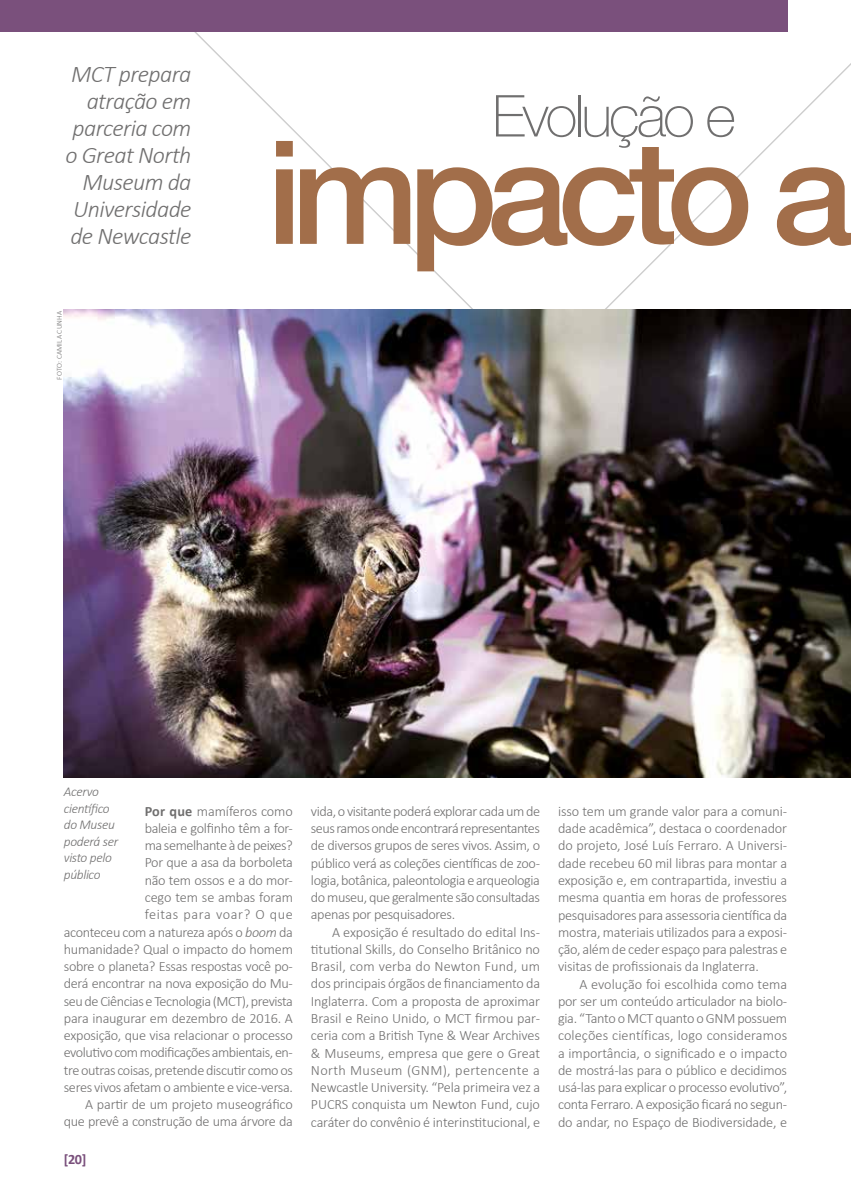
<style>
.page{position:relative;width:851px;height:1191px;background:#fff}
.page>*{position:absolute;margin:0;border:0;box-sizing:border-box;transform-origin:0 0}
.t1{font:500 144px "Helvetica Neue";letter-spacing:-.075em;color:#a26e4a}
.t2{font:100 57.75px "Helvetica Neue";letter-spacing:-.05em;color:#706f6f}
.t3{font:italic 300 24px/27px "Calibri";letter-spacing:-.025em;color:#706f6f;text-align:right}
.t4{font:300 14.25px/17.2px "Calibri";letter-spacing:-.025em;color:#706f6f;text-align:justify}
.t5{font:700 14.25px "Calibri";color:#7a507c}
.t6{font:italic 300 13.5px/16.5px "Calibri";letter-spacing:-.025em;color:#706f6f}
.t7{font:300 7.5px "Calibri";letter-spacing:.015em;color:#706f6f}
.s1{font-weight:700}
.s2{font-style:italic}
</style>
<div class="page">
<svg style="left:162px;top:0;width:688px;height:310px"></svg>
<img style="left:64px;top:310px;width:786px;height:467px">
<div style="left:0;top:0;width:787px;height:32px;background:#7a507c"></div>
<h3 class="t3" style="left:65px;top:60px;width:127px">MCT prepara atração em parceria com o Great North<br>Museum da<br>Universidade de Newcastle</h3>
<p class="t7" style="left:55px;top:379px;width:70px;rotate:-90deg">FOTO: CAMILA CUNHA</p>
<h2 class="t2" style="left:492px;top:83px;width:245px">Evolução e</h2>
<h1 class="t1" style="left:267px;top:107px;width:588px">impacto a</h1>
<p class="t6" style="left:64px;top:783px;width:56px">Acervo científico do Museu poderá ser visto pelo público</p>
<p class="t4" style="left:64px;top:802px;width:231px;text-align:right"><span class="s1">Por que</span> mamíferos como<br>baleia e golfinho têm a for-<br>ma semelhante à de peixes?<br>Por que a asa da borboleta<br>não tem ossos e a do mor-<br>cego tem se ambas foram<br>feitas para voar? O que<br>aconteceu com a natureza após o <span class="s2">boom</span> da humanidade? Qual o impacto do homem sobre o planeta? Essas respostas você po&shy;derá encontrar na nova exposição do Mu&shy;seu de Ciências e Tecnologia (MCT), prevista para inaugurar em dezembro de 2016. A exposição, que visa relacionar o processo evolutivo com modificações ambientais, en&shy;tre outras coisas, pretende discutir como os seres vivos afetam o ambiente e vice-versa.<br>A partir de um projeto museográfico que prevê a construção de uma árvore da</p>
<p class="t4" style="left:311px;top:802px;width:231px">vida, o visitante poderá explorar cada um de seus ramos onde encontrará representantes de diversos grupos de seres vivos. Assim, o público verá as coleções científicas de zoo&shy;logia, botânica, paleontologia e arqueologia do museu, que geralmente são consultadas apenas por pesquisadores.</p>
<p class="t4" style="left:311px;top:923px;width:231px;text-indent:21px">A exposição é resultado do edital Ins&shy;titutional Skills, do Conselho Britânico no Brasil, com verba do Newton Fund, um dos principais órgãos de financiamento da Inglaterra. Com a proposta de aproximar Brasil e Reino Unido, o MCT firmou par&shy;ceria com a British Tyne &amp; Wear Archives &amp; Museums, empresa que gere o Great North Museum (GNM), pertencente a Newcastle University. “Pela primeira vez a PUCRS conquista um Newton Fund, cujo caráter do convênio é interinstitucional, e</p>
<p class="t5" style="left:64px;top:1149px;width:24px">[20]</p>
<p class="t4" style="left:558px;top:802px;width:231px">isso tem um grande valor para a comuni&shy;dade acadêmica”, destaca o coordenador do projeto, José Luís Ferraro. A Universi&shy;dade recebeu 60 mil libras para montar a exposição e, em contrapartida, investiu a mesma quantia em horas de professores pesquisadores para assessoria científica da mostra, materiais utilizados para a exposi&shy;ção, além de ceder espaço para palestras e visitas de profissionais da Inglaterra.</p>
<p class="t4" style="left:558px;top:975px;width:230px;text-indent:21px">A evolução foi escolhida como tema por ser um conteúdo articulador na biolo&shy;gia. “Tanto o MCT quanto o GNM possuem coleções científicas, logo consideramos a importância, o significado e o impacto de mostrá-las para o público e decidimos usá-las para explicar o processo evolutivo”, conta Ferraro. A exposição ficará no segun&shy;do andar, no Espaço de Biodiversidade, e</p>
</div>
